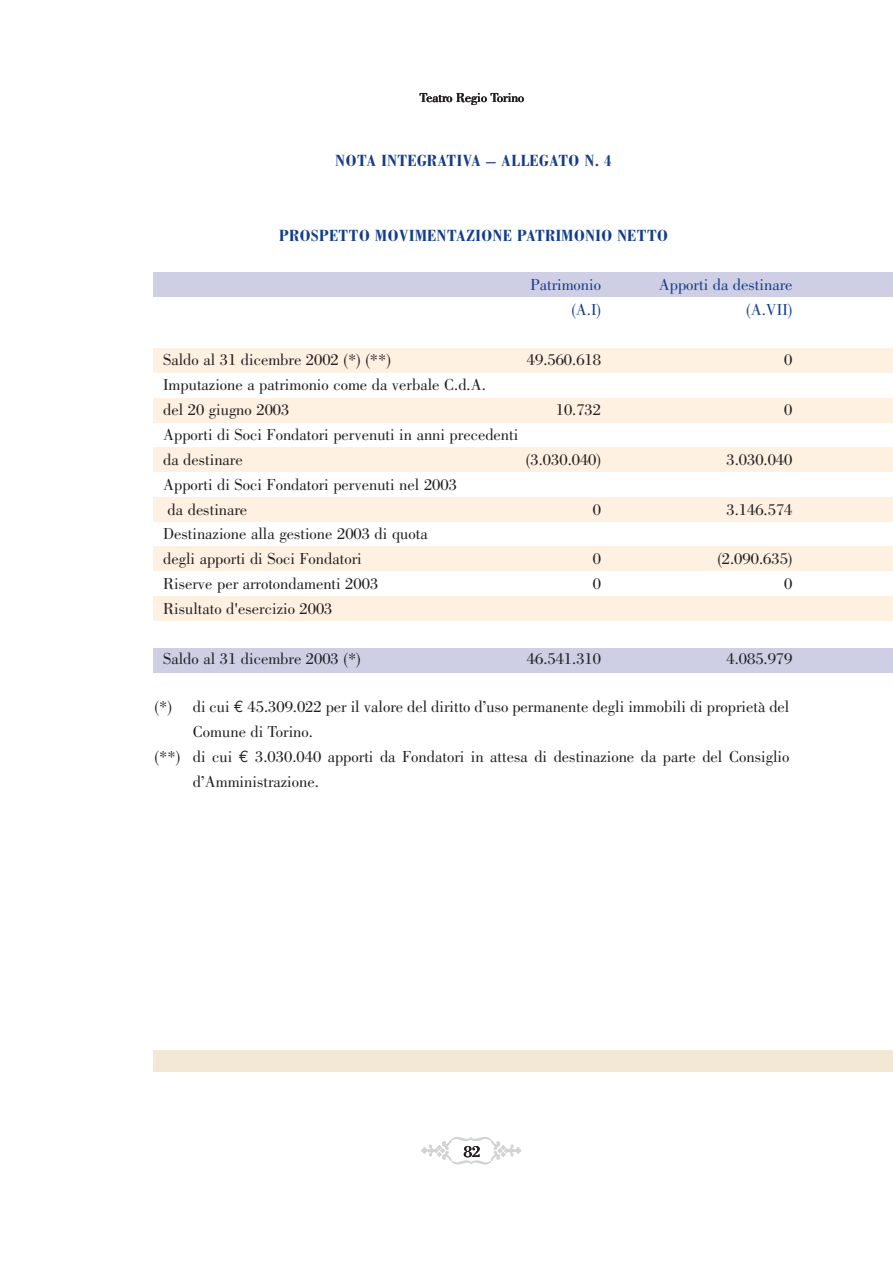
<style>
.page{position:relative;width:893px;height:1263px;background:#fff}
.page>*{position:absolute;margin:0;border:0;box-sizing:border-box;transform-origin:0 0}
.t1{font:700 condensed 17.25px "Bodoni";letter-spacing:.03em;color:#133c8b;scale:1.12 1}
.t2{font:16.5px/24.9px "Bodoni";color:#231f20}
.t3{font:16.5px "Bodoni";color:#133c8b}
.t4{font:13.5px "Bodoni";color:#231f20}
.s1{font-family:"Euro Mono"}
</style>
<div class="page">
<svg style="left:422px;top:1137px;width:99px;height:28px"></svg>
<div style="left:153px;top:272px;width:740px;height:25px;background:#cecfe5"></div>
<div style="left:153px;top:348px;width:740px;height:25px;background:#fff1e1"></div>
<div style="left:153px;top:398px;width:740px;height:24px;background:#fff1e1"></div>
<div style="left:153px;top:447px;width:740px;height:25px;background:#fff1e1"></div>
<div style="left:153px;top:497px;width:740px;height:25px;background:#fff1e1"></div>
<div style="left:153px;top:547px;width:740px;height:24px;background:#fff1e1"></div>
<div style="left:153px;top:596px;width:740px;height:25px;background:#fff1e1"></div>
<div style="left:153px;top:648px;width:740px;height:24px;background:#cecfe5"></div>
<div style="left:153px;top:1050px;width:740px;height:21px;background:#f3e7d6"></div>
<p class="t4" style="left:420px;top:93px;width:106px">Teatro Regio Torino</p>
<p class="t1" style="left:336px;top:155px;width:248px">NOTA INTEGRATIVA – ALLEGATO N. 4</p>
<p class="t1" style="left:279px;top:229px;width:349px">PROSPETTO MOVIMENTAZIONE PATRIMONIO NETTO</p>
<p class="t3" style="left:530px;top:279px;width:72px">Patrimonio</p>
<p class="t3" style="left:659px;top:279px;width:135px">Apporti da destinare</p>
<p class="t3" style="left:571px;top:304px;width:31px">(A.I)</p>
<p class="t3" style="left:746px;top:304px;width:48px">(A.VII)</p>
<p class="t2" style="left:163px;top:349px;width:229px">Saldo al 31 dicembre 2002 (*) (**)</p>
<p class="t2" style="left:527px;top:349px;width:76px">49.560.618</p>
<p class="t2" style="left:784px;top:349px;width:10px">0</p>
<p class="t2" style="left:163px;top:374px;width:324px">Imputazione a patrimonio come da verbale C.d.A. del 20 giugno 2003</p>
<p class="t2" style="left:556px;top:399px;width:47px">10.732</p>
<p class="t2" style="left:784px;top:399px;width:10px">0</p>
<p class="t2" style="left:163px;top:423px;width:357px">Apporti di Soci Fondatori pervenuti in anni precedenti da destinare</p>
<p class="t2" style="left:163px;top:473px;width:295px">Apporti di Soci Fondatori pervenuti nel 2003 da destinare</p>
<p class="t2" style="left:163px;top:523px;width:266px">Destinazione alla gestione 2003 di quota degli apporti di Soci Fondatori</p>
<p class="t2" style="left:526px;top:448px;width:77px">(3.030.040)</p>
<p class="t2" style="left:726px;top:448px;width:67px">3.030.040</p>
<p class="t2" style="left:593px;top:498px;width:10px">0</p>
<p class="t2" style="left:726px;top:498px;width:67px">3.146.574</p>
<p class="t2" style="left:593px;top:548px;width:10px">0</p>
<p class="t2" style="left:717px;top:548px;width:77px">(2.090.635)</p>
<p class="t2" style="left:163px;top:573px;width:217px">Riserve per arrotondamenti 2003</p>
<p class="t2" style="left:593px;top:573px;width:10px">0</p>
<p class="t2" style="left:784px;top:573px;width:10px">0</p>
<p class="t2" style="left:163px;top:598px;width:171px">Risultato d'esercizio 2003</p>
<p class="t2" style="left:163px;top:648px;width:199px">Saldo al 31 dicembre 2003 (*)</p>
<p class="t2" style="left:527px;top:648px;width:76px">46.541.310</p>
<p class="t2" style="left:726px;top:648px;width:67px">4.085.979</p>
<p class="t2" style="left:155px;top:695px;width:19px">(*)</p>
<p class="t2" style="left:193px;top:695px;width:598px">di cui <span class="s1">€</span> 45.309.022 per il valore del diritto d’uso permanente degli immobili di proprietà del</p>
<p class="t2" style="left:193px;top:720px;width:122px">Comune di Torino.</p>
<p class="t2" style="left:155px;top:745px;width:636px">(**) di cui <span class="s1">€</span> 3.030.040 apporti da Fondatori in attesa di destinazione da parte del Consiglio</p>
<p class="t2" style="left:193px;top:770px;width:127px">d’Amministrazione.</p>
<p class="t2" style="left:464px;top:1141px;width:18px">82</p>
</div>
